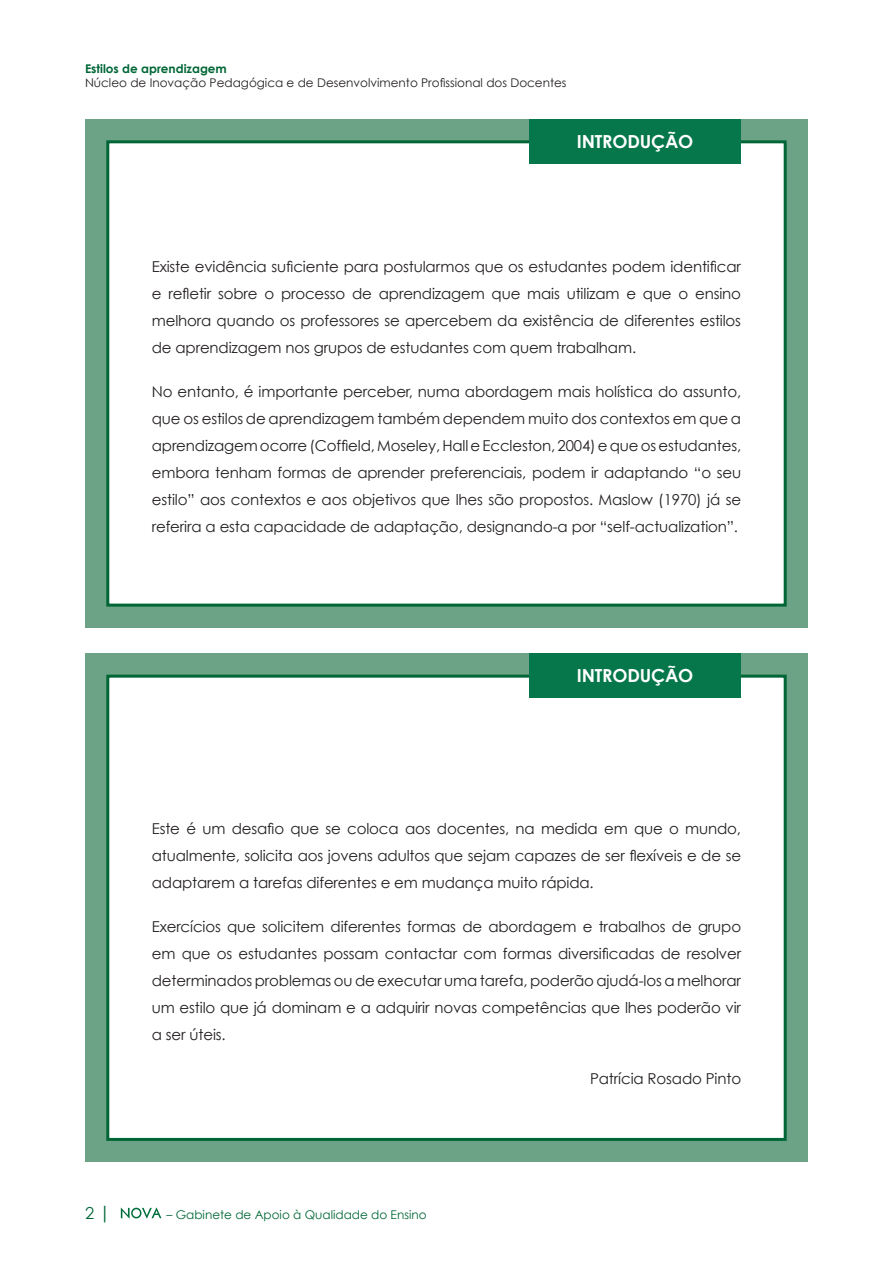
<style>
.page{position:relative;width:893px;height:1263px;background:#fff}
.page>*{position:absolute;margin:0;border:0;box-sizing:border-box;transform-origin:0 0}
.t1{font:700 18px "Century Gothic";color:#fff}
.t2{font:16.5px "Century Gothic";color:#006636}
.t3{font:15px/27px "Century Gothic";letter-spacing:-.01em;color:#231f20;text-align:justify}
.t4{font:12px "Century Gothic";color:#231f20}
.t5{font:12px "Century Gothic";color:#006636}
.t6{font:700 12px "Century Gothic";color:#006636}
.s1{font-size:18px}
</style>
<div class="page">
<svg style="left:121px;top:1207px;width:40px;height:12px"></svg>
<div style="left:85px;top:119px;width:723px;height:509px;background:#6ca386"></div>
<div style="left:108px;top:142px;width:677px;height:463px;background:#fff"></div>
<div style="left:106px;top:140px;width:681px;height:467px;border:3px solid #006636"></div>
<div style="left:85px;top:653px;width:723px;height:509px;background:#6ca386"></div>
<div style="left:108px;top:676px;width:677px;height:463px;background:#fff"></div>
<div style="left:106px;top:675px;width:681px;height:466px;border:3px solid #006636"></div>
<div style="left:529px;top:119px;width:212px;height:44px;background:#05774b"></div>
<div style="left:529px;top:653px;width:212px;height:45px;background:#05774b"></div>
<p class="t6" style="left:85px;top:61px;width:143px">ESTILOS DE APRENDIZAGEM</p>
<p class="t4" style="left:85px;top:76px;width:483px">Núcleo de Inovação Pedagógica e de Desenvolvimento Profissional dos Docentes</p>
<p class="t1" style="left:601px;top:130px;width:69px">ÂMBITO</p>
<p class="t1" style="left:577px;top:130px;width:64px">INTRODUÇÃ</p>
<p class="t1" style="left:678px;top:130px;width:17px">O</p>
<p class="t3" style="left:152px;top:253px;width:591px">Existe evidência suficiente para postularmos que os estudantes podem identificar e refletir sobre o processo de aprendizagem que mais utilizam e que o ensino melhora quando os professores se apercebem da existência de diferentes estilos de aprendizagem nos grupos de estudantes com quem trabalham.</p>
<p class="t3" style="left:152px;top:378px;width:591px">No entanto, é importante perceber, numa abordagem mais holística do assunto, que os estilos de aprendizagem também dependem muito dos contextos em que a aprendizagem ocorre (Coffield, Moseley, Hall e Eccleston, 2004) e que os estudantes, embora tenham formas de aprender preferenciais, podem ir adaptando “o seu estilo” aos contextos e aos objetivos que lhes são propostos. Maslow (1970) já se referira a esta capacidade de adaptação, designando-a por “self-actualization”.</p>
<p class="t1" style="left:601px;top:664px;width:69px">ÂMBITO</p>
<p class="t1" style="left:577px;top:664px;width:64px">INTRODUÇÃ</p>
<p class="t1" style="left:678px;top:664px;width:17px">O</p>
<p class="t3" style="left:152px;top:814px;width:591px">Este é um desafio que se coloca aos docentes, na medida em que o mundo, atualmente, solicita aos jovens adultos que sejam capazes de ser flexíveis e de se adaptarem a tarefas diferentes e em mudança muito rápida.</p>
<p class="t3" style="left:152px;top:912px;width:591px">Exercícios que solicitem diferentes formas de abordagem e trabalhos de grupo em que os estudantes possam contactar com formas diversificadas de resolver determinados problemas ou de executar uma tarefa, poderão ajudá-los a melhorar um estilo que já dominam e a adquirir novas competências que lhes poderão vir a ser úteis.</p>
<p class="t3" style="left:590px;top:1064px;width:153px">Patrícia Rosado Pinto</p>
<p class="t2" style="left:85px;top:1203px;width:27px">2 <span class="s1">|</span></p>
<p class="t5" style="left:166px;top:1207px;width:262px">– Gabinete de Apoio à Qualidade do Ensino</p>
</div>
